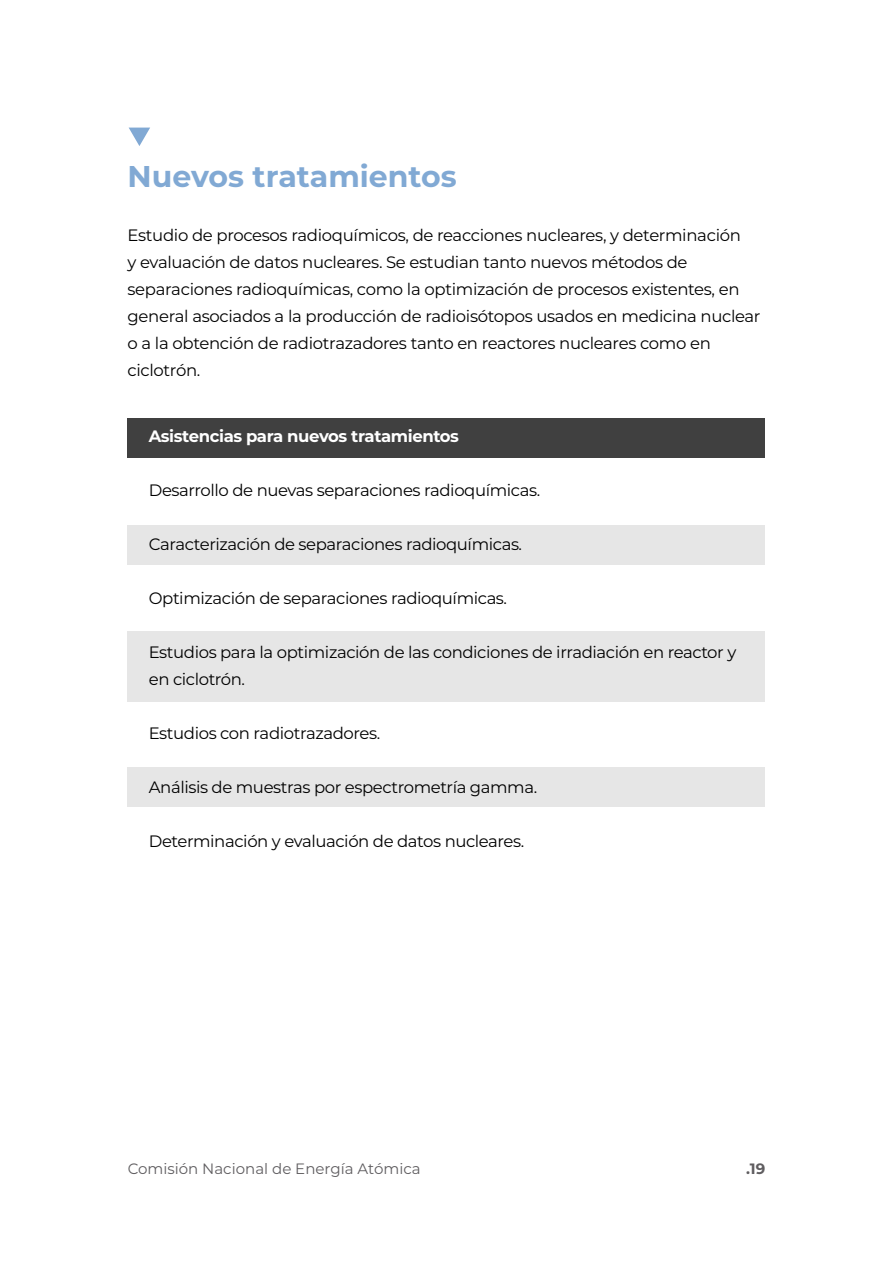
<style>
.page{position:relative;width:893px;height:1263px;background:#fff}
.page>*{position:absolute;margin:0;border:0;box-sizing:border-box;transform-origin:0 0}
.t1{font:700 30px "Montserrat";color:#81a9d4}
.t2{font:16.5px/27px "Montserrat";letter-spacing:-.025em;color:#000}
.t3{font:700 16.5px "Montserrat";letter-spacing:-.025em;color:#fff}
.t4{font:15px "Montserrat";color:#1a171b}
.t5{font:700 15px "Montserrat";color:#1a171b}
</style>
<div class="page">
<div style="left:128px;top:418px;width:637px;height:40px;background:#404040"></div>
<div style="left:128px;top:525px;width:637px;height:40px;background:#e6e6e6"></div>
<div style="left:128px;top:767px;width:637px;height:40px;background:#e6e6e6"></div>
<div style="left:128px;top:631px;width:637px;height:71px;background:#e6e6e6"></div>
<svg style="left:129px;top:128px;width:21px;height:18px"></svg>
<h1 class="t1" style="left:128px;top:154px;width:331px">Nuevos tratamientos</h1>
<p class="t2" style="left:128px;top:221px;width:634px">Estudio de procesos radioquímicos, de reacciones nucleares, y determinación<br>y evaluación de datos nucleares. Se estudian tanto nuevos métodos de separaciones radioquímicas, como la optimización de procesos existentes, en general asociados a la producción de radioisótopos usados en medicina nuclear o a la obtención de radiotrazadores tanto en reactores nucleares como en ciclotrón.</p>
<p class="t3" style="left:149px;top:425px;width:312px">Asistencias para nuevos tratamientos</p>
<p class="t2" style="left:149px;top:476px;width:393px">Desarrollo de nuevas separaciones radioquímicas.</p>
<p class="t2" style="left:149px;top:530px;width:375px">Caracterización de separaciones radioquímicas.</p>
<p class="t2" style="left:149px;top:584px;width:360px">Optimización de separaciones radioquímicas.</p>
<p class="t2" style="left:149px;top:638px;width:589px">Estudios para la optimización de las condiciones de irradiación en reactor y en ciclotrón.</p>
<p class="t2" style="left:149px;top:719px;width:233px">Estudios con radiotrazadores.</p>
<p class="t2" style="left:149px;top:773px;width:390px">Análisis de muestras por espectrometría gamma.</p>
<p class="t2" style="left:149px;top:827px;width:377px">Determinación y evaluación de datos nucleares.</p>
<p class="t4" style="left:128px;top:1159px;width:295px">Comisión Nacional de Energía Atómica</p>
<p class="t5" style="left:746px;top:1158px;width:21px">.19</p>
</div>
